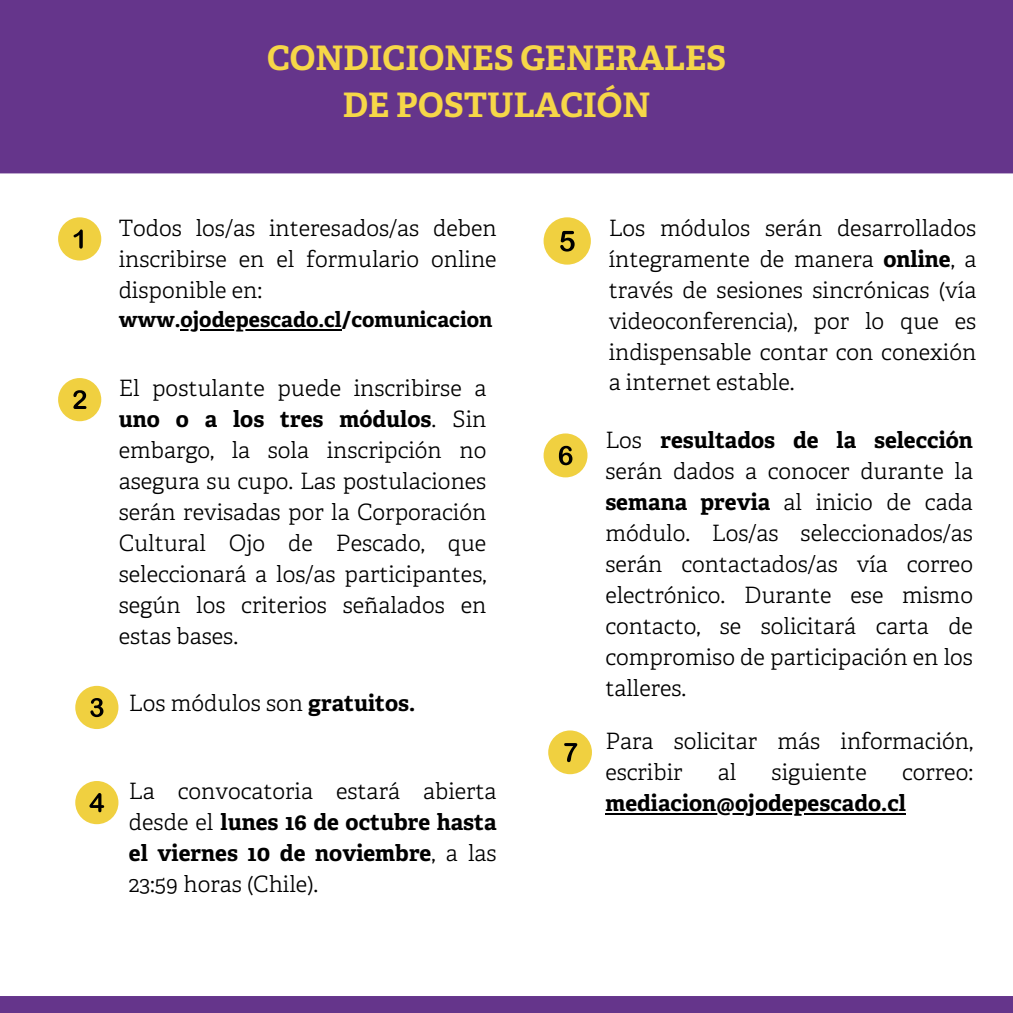
<style>
.page{position:relative;width:1013px;height:1013px;background:#fff}
.page>*{position:absolute;margin:0;border:0;box-sizing:border-box;transform-origin:0 0}
.t1{font:700 33.75px "Adelle";color:#f6d748}
.t2{font:300 22.5px/31px "Adelle";color:#000;text-align:justify}
.t3{font:700 22.5px/31px "Adelle";color:#000}
.t4{font:700 21.25px "Adelle";color:#000}
.s1{font-weight:700}
.s2{font-weight:300}
</style>
<div class="page">
<div style="left:0;top:0;width:1012px;height:173px;background:#65358b"></div>
<div style="left:0;top:996px;width:1012px;height:16px;background:#65358b"></div>
<div style="left:58px;top:217px;width:43px;height:43px;background:#f0d040;border-radius:50%"></div>
<svg style="left:74px;top:229px;width:9px;height:19px"></svg>
<div style="left:58px;top:378px;width:43px;height:43px;background:#f0d040;border-radius:50%"></div>
<svg style="left:73px;top:390px;width:13px;height:19px"></svg>
<div style="left:75px;top:686px;width:43px;height:43px;background:#f0d040;border-radius:50%"></div>
<svg style="left:90px;top:698px;width:13px;height:19px"></svg>
<div style="left:75px;top:781px;width:43px;height:43px;background:#f0d040;border-radius:50%"></div>
<svg style="left:89px;top:793px;width:15px;height:19px"></svg>
<div style="left:543px;top:217px;width:47px;height:47px;background:#f0d040;border-radius:50%"></div>
<svg style="left:560px;top:231px;width:14px;height:20px"></svg>
<div style="left:543px;top:433px;width:44px;height:44px;background:#f0d040;border-radius:50%"></div>
<svg style="left:559px;top:446px;width:13px;height:19px"></svg>
<div style="left:548px;top:730px;width:44px;height:44px;background:#f0d040;border-radius:50%"></div>
<svg style="left:564px;top:743px;width:13px;height:19px"></svg>
<hr style="left:180px;top:328px;width:162px;height:2px;background:#000">
<hr style="left:605px;top:812px;width:97px;height:2px;background:#000">
<hr style="left:702px;top:812px;width:204px;height:2px;background:#000">
<p class="t1" style="left:267px;top:40px;width:461px">CONDICIONES GENERALES</p>
<p class="t1" style="left:343px;top:87px;width:309px">DE POSTULACIÓN</p>
<p class="t2" style="left:119px;top:214px;width:379px">Todos los/as interesados/as deben inscribirse en el formulario online disponible en:</p>
<p class="t4" style="left:119px;top:308px;width:375px">www.ojodepescado.cl/comunicacion</p>
<p class="t2" style="left:119px;top:375px;width:369px">El postulante puede inscribirse a <span class="s1">uno o a los tres módulos</span>. Sin embargo, la sola inscripción no asegura su cupo. Las postulaciones serán revisadas por la Corporación Cultural Ojo de Pescado, que seleccionará a los/as participantes, según los criterios señalados en estas bases.</p>
<p class="t2" style="left:129px;top:690px;width:288px">Los módulos son <span class="s1">gratuitos.</span></p>
<p class="t2" style="left:129px;top:778px;width:369px">La convocatoria estará abierta desde el <span class="s1">lunes 16 de octubre hasta el viernes 10 de noviembre</span>, a las 23:59 horas (Chile).</p>
<p class="t2" style="left:608px;top:214px;width:369px">Los módulos serán desarrollados íntegramente de manera <span class="s1">online</span>, a través de sesiones sincrónicas (vía videoconferencia), por lo que es indispensable contar con conexión a internet estable.</p>
<p class="t2" style="left:605px;top:426px;width:369px">Los <span class="s1">resultados de la selección </span>serán dados a conocer durante la <span class="s1">semana previa</span> al inicio de cada módulo. Los/as seleccionados/as serán contactados/as vía correo electrónico. Durante ese mismo contacto, se solicitará carta de compromiso de participación en los talleres.</p>
<p class="t2" style="left:605px;top:727px;width:369px">Para solicitar más información, escribir</p>
<p class="t2" style="left:717px;top:758px;width:20px">al</p>
<p class="t2" style="left:771px;top:758px;width:97px">siguiente</p>
<p class="t3" style="left:605px;top:758px;width:369px;text-indent:297px"><span class="s2">correo: </span>mediacion@ojodepescado.cl</p>
</div>
